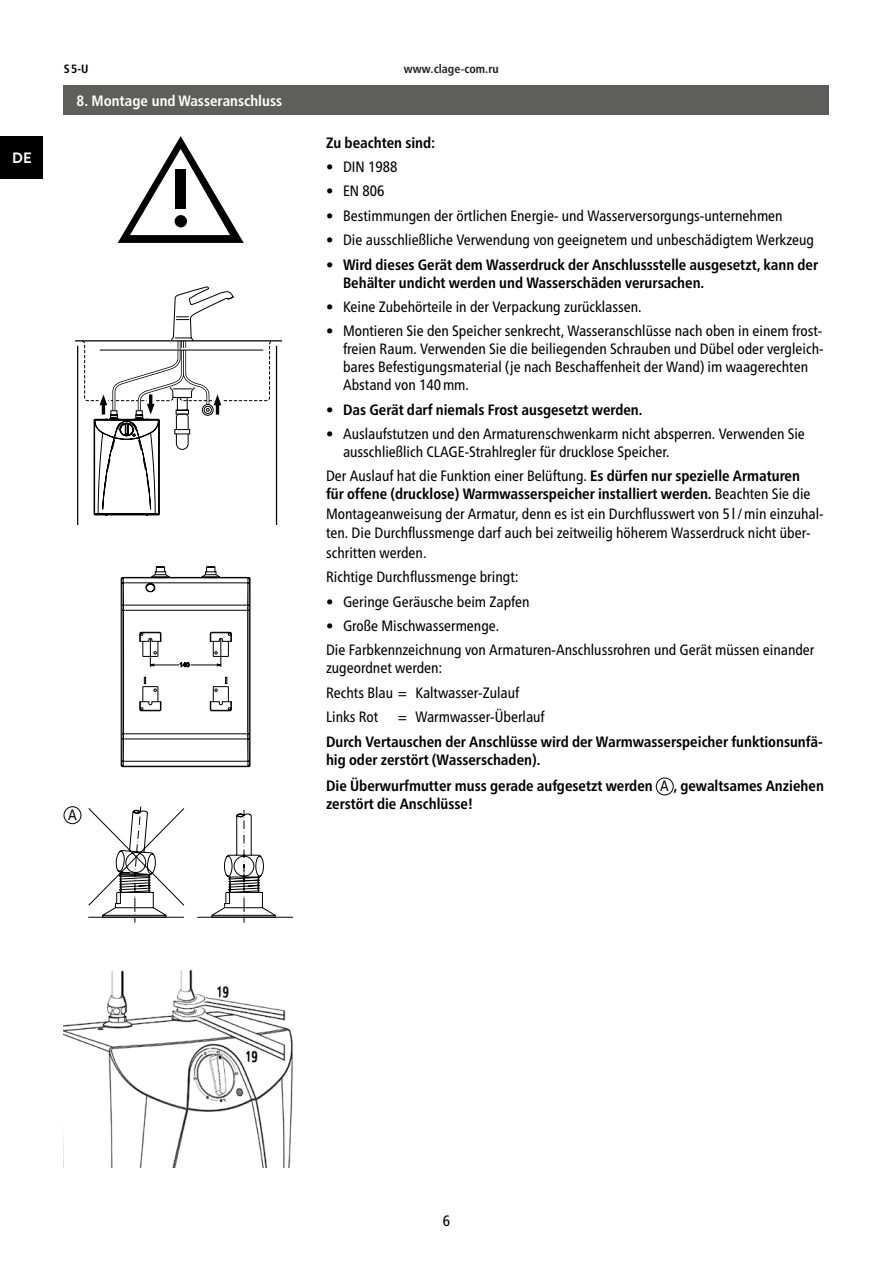
<style>
.page{position:relative;width:893px;height:1263px;background:#fff}
.page>*{position:absolute;margin:0;border:0;box-sizing:border-box;transform-origin:0 0}
.t1{font:condensed 15px/18px "Frutiger Neue LTW1 G";color:#000}
.t2{font:700 condensed 15px/18px "Frutiger Neue LTW1 G";color:#000}
.t3{font:700 condensed 15px "Frutiger LT Std";color:#fff}
.t4{font:700 15px "Brandon Text";color:#fff}
.t5{font:condensed 15px "Frutiger LT Std";color:#000}
.t6{font:700 condensed 12px "Frutiger LT Std";color:#231f20}
.t7{font:700 condensed 12px "Frutiger LT Std";color:#000}
.s1{font-family:"Arial";font-weight:400;font-stretch:normal}
.s2{font-weight:400}
.s3{font-family:"Frutiger LT Std";font-weight:400}
</style>
<div class="page">
<div style="left:0;top:136px;width:43px;height:43px;background:#000"></div>
<svg style="left:118px;top:136px;width:126px;height:107px"></svg>
<div style="left:175px;top:170px;width:11px;height:39px;background:#000"></div>
<div style="left:175px;top:215px;width:12px;height:12px;background:#000;border-radius:50%"></div>
<img style="left:64px;top:969px;width:229px;height:198px">
<hr style="left:197px;top:917px;width:96px;height:1px;background:#000">
<svg style="left:88px;top:806px;width:188px;height:117px"></svg>
<hr style="left:75px;top:340px;width:207px;height:1px;background:#000">
<hr style="left:78px;top:274px;width:198px;height:1px;background:#000">
<hr style="left:77px;top:346px;width:1px;height:179px;background:#000">
<hr style="left:276px;top:346px;width:1px;height:179px;background:#000">
<svg style="left:81px;top:274px;width:193px;height:242px"></svg>
<div style="left:64px;top:806px;width:17px;height:18px;border:1px solid #000;border-radius:50%"></div>
<div style="left:656px;top:778px;width:17px;height:17px;border:1px solid #000;border-radius:50%"></div>
<svg style="left:120px;top:566px;width:131px;height:202px"></svg>
<div style="left:64px;top:85px;width:765px;height:30px;background:#5e5e5d"></div>
<div style="left:119px;top:445px;width:17px;height:19px;background:#fff"></div>
<p class="t4" style="left:12px;top:147px;width:21px">DE</p>
<p class="t7" style="left:64px;top:61px;width:26px">S5-U</p>
<p class="t3" style="left:77px;top:92px;width:207px">8. Montage und Wasseranschluss</p>
<p class="t5" style="left:68px;top:806px;width:10px">A</p>
<p class="t6" style="left:404px;top:62px;width:96px">www.clage<span class="s1">-</span>com.ru</p>
<p class="t2" style="left:326px;top:133px;width:111px">Zu beachten sind:</p>
<p class="t1" style="left:326px;top:158px;width:73px">• DIN 1988</p>
<p class="t1" style="left:326px;top:182px;width:60px">• EN 806</p>
<p class="t1" style="left:326px;top:206px;width:458px">• Bestimmungen der örtlichen Energie- und Wasserversorgungs-unternehmen</p>
<p class="t1" style="left:326px;top:231px;width:490px">• Die ausschließliche Verwendung von geeignetem und unbeschädigtem Werkzeug</p>
<p class="t2" style="left:343px;top:255px;width:477px;text-indent:-17px">• Wird dieses Gerät dem Wasserdruck der Anschlussstelle ausgesetzt, kann der<br>Behälter undicht werden und Wasserschäden verursachen.</p>
<p class="t1" style="left:326px;top:298px;width:317px">• Keine Zubehörteile in der Verpackung zurücklassen.</p>
<p class="t1" style="left:343px;top:322px;width:481px;text-indent:-17px">• Montieren Sie den Speicher senkrecht, Wasseranschlüsse nach oben in einem frost&shy;freien Raum. Verwenden Sie die beiliegenden Schrauben und Dübel oder vergleich&shy;bares Befestigungsmaterial (je nach Beschaffenheit der Wand) im waagerechten Abstand von 140mm.</p>
<p class="t2" style="left:326px;top:400px;width:318px">• Das Gerät darf niemals Frost ausgesetzt werden.</p>
<p class="t1" style="left:343px;top:425px;width:463px;text-indent:-17px">• Auslaufstutzen und den Armaturenschwenkarm nicht absperren. Verwenden Sie ausschließlich CLAGE-Strahlregler für drucklose Speicher.</p>
<p class="t2" style="left:326px;top:467px;width:486px"><span class="s2">Der Auslauf hat die Funktion einer Belüftung.</span> Es dürfen nur spezielle Armaturen für offene (drucklose) Warmwasserspeicher installiert werden. <span class="s2">Beachten Sie die</span></p>
<p class="t1" style="left:326px;top:504px;width:499px;line-height:19.5px">Montageanweisung der Armatur, denn es ist ein Durchflusswert von 5 l/min einzuhal&shy;ten. Die Durchflussmenge darf auch bei zeitweilig höherem Wasserdruck nicht über&shy;schritten werden.</p>
<p class="t1" style="left:326px;top:568px;width:194px">Richtige Durchflussmenge bringt:</p>
<p class="t1" style="left:326px;top:592px;width:205px">• Geringe Geräusche beim Zapfen</p>
<p class="t1" style="left:326px;top:614px;width:490px;line-height:24.3px">• Große Mischwassermenge.<br>Die Farbkennzeichnung von Armaturen-Anschlussrohren und Gerät müssen einander</p>
<p class="t1" style="left:326px;top:656px;width:195px;line-height:24.3px">zugeordnet werden:<br>Rechts Blau = Kaltwasser-Zulauf<br>Links Rot</p>
<p class="t1" style="left:398px;top:708px;width:148px">= Warmwasser-Überlauf</p>
<p class="t2" style="left:326px;top:732px;width:498px">Durch Vertauschen der Anschlüsse wird der Warmwasserspeicher funktionsunfä&shy;hig oder zerstört (Wasserschaden).</p>
<p class="t2" style="left:326px;top:777px;width:499px">Die Überwurfmutter muss gerade aufgesetzt werden <span class="s3">A</span> , gewaltsames Anziehen zerstört die Anschlüsse!</p>
<p class="t1" style="left:443px;top:1212px;width:9px">6</p>
</div>
